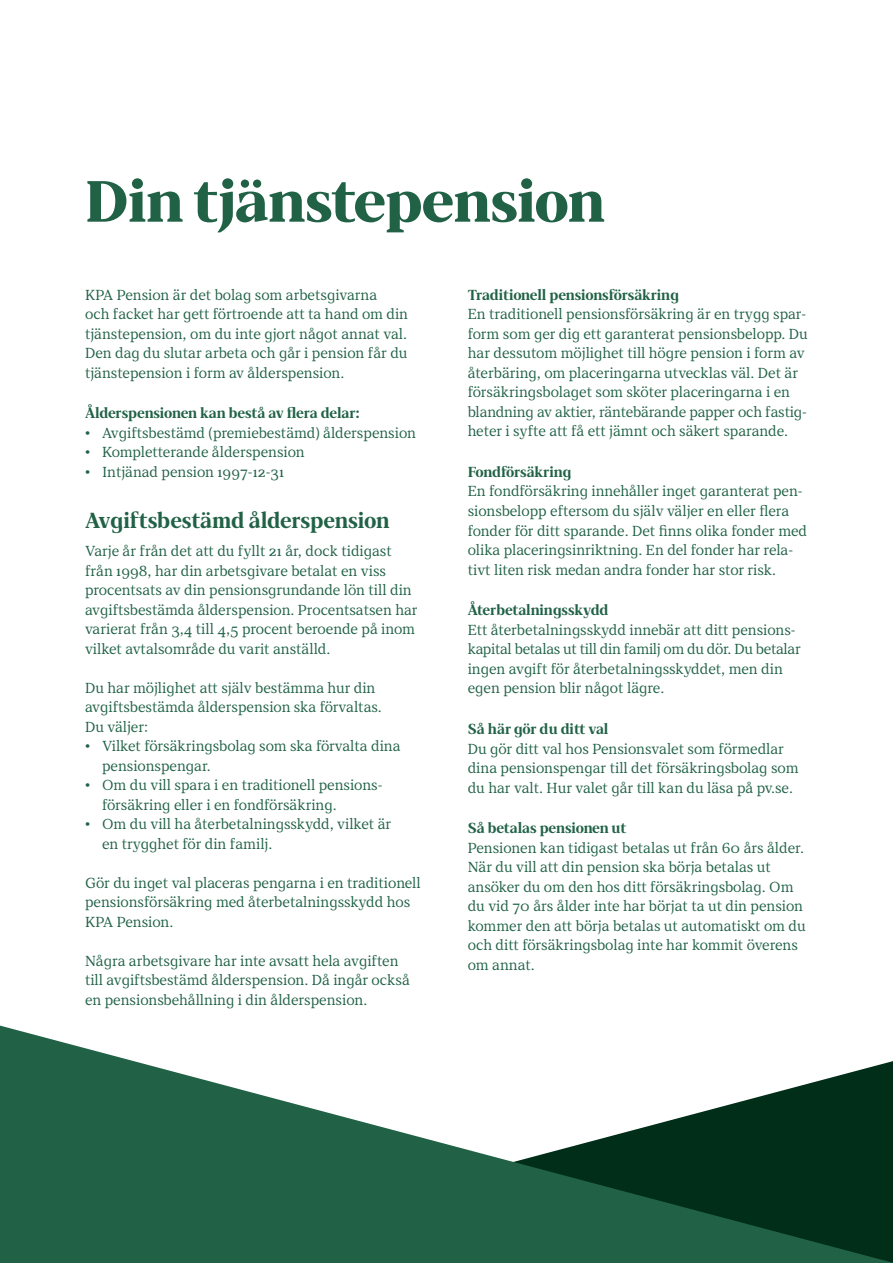
<style>
.page{position:relative;width:893px;height:1263px;background:#fff}
.page>*{position:absolute;margin:0;border:0;box-sizing:border-box;transform-origin:0 0}
.Rubrik_1_40_44_Display_Black{font:900 60px "KPA Display";color:#216247}
.Rubrik_3_15_17_BOLD{font:700 22.5px "KPA";color:#216247}
.Brödtext_1_10_13__primär{font:15px/19.5px "KPA";color:#216247}
.Brödtext_1_nytt_stycke_10_13__primär{font:15px/19.5px "KPA";color:#216247}
.Rubrik_5_10_13__Bold__M_2{font:700 15px "KPA";color:#216247}
</style>
<div class="page">
<svg style="left:0;top:1025px;width:893px;height:238px;fill:#216247"></svg>
<p class="Rubrik_1_40_44_Display_Black" style="left:85px;top:166px;width:521px">Din tjänstepension</p>
<p class="Brödtext_1_nytt_stycke_10_13__primär" style="left:85px;top:285px;width:325px">KPA Pension är det bolag som arbetsgivarna<br>och facket har gett förtroende att ta hand om din tjänstepension, om du inte gjort något annat val.<br>Den dag du slutar arbeta och går i pension får du tjänstepension i form av ålderspension.</p>
<p class="Rubrik_5_10_13__Bold__M_2" style="left:85px;top:405px;width:276px">Ålderspensionen kan bestå av flera delar:</p>
<p class="Brödtext_1_10_13__primär" style="left:85px;top:423px;width:332px">• Avgiftsbestämd (premiebestämd) ålderspension</p>
<p class="Brödtext_1_10_13__primär" style="left:85px;top:442px;width:221px">• Kompletterande ålderspension</p>
<p class="Brödtext_1_10_13__primär" style="left:85px;top:462px;width:201px">• Intjänad pension 1997-12-31</p>
<p class="Rubrik_3_15_17_BOLD" style="left:85px;top:507px;width:306px">Avgiftsbestämd ålderspension</p>
<p class="Brödtext_1_10_13__primär" style="left:85px;top:541px;width:334px">Varje år från det att du fyllt 21 år, dock tidigast från 1998, har din arbetsgivare betalat en viss procentsats av din pensionsgrundande lön till din avgiftsbestämda ålderspension. Procentsatsen har varierat från 3,4 till 4,5 procent beroende på inom vilket avtalsområde du varit anställd.</p>
<p class="Brödtext_1_nytt_stycke_10_13__primär" style="left:85px;top:677px;width:298px">Du har möjlighet att själv bestämma hur din avgiftsbestämda ålderspension ska förvaltas.<br>Du väljer:</p>
<p class="Brödtext_1_10_13__primär" style="left:102px;top:736px;width:300px;text-indent:-17px">• Vilket försäkringsbolag som ska förvalta dina pensionspengar.</p>
<p class="Brödtext_1_10_13__primär" style="left:102px;top:775px;width:282px;text-indent:-17px">• Om du vill spara i en traditionell pensions&shy;försäkring eller i en fondförsäkring.</p>
<p class="Brödtext_1_10_13__primär" style="left:102px;top:814px;width:291px;text-indent:-17px">• Om du vill ha återbetalningsskydd, vilket är en trygghet för din familj.</p>
<p class="Brödtext_1_nytt_stycke_10_13__primär" style="left:85px;top:872px;width:337px">Gör du inget val placeras pengarna i en traditionell pensionsförsäkring med återbetalningsskydd hos<br>KPA Pension.</p>
<p class="Brödtext_1_nytt_stycke_10_13__primär" style="left:85px;top:950px;width:326px">Några arbetsgivare har inte avsatt hela avgiften till avgiftsbestämd ålderspension. Då ingår också en pensionsbehållning i din ålderspension.</p>
<p class="Rubrik_5_10_13__Bold__M_2" style="left:468px;top:286px;width:213px">Traditionell pensionsförsäkring</p>
<p class="Brödtext_1_10_13__primär" style="left:468px;top:304px;width:341px">En traditionell pensionsförsäkring är en trygg spar&shy;form som ger dig ett garanterat pensionsbelopp. Du har dessutom möjlighet till högre pension i form av återbäring, om placeringarna utvecklas väl. Det är försäkringsbolaget som sköter placeringarna i en blandning av aktier, räntebärande papper och fastig&shy;heter i syfte att få ett jämnt och säkert sparande.</p>
<p class="Rubrik_5_10_13__Bold__M_2" style="left:468px;top:463px;width:105px">Fondförsäkring</p>
<p class="Brödtext_1_10_13__primär" style="left:468px;top:481px;width:341px">En fondförsäkring innehåller inget garanterat pen&shy;sionsbelopp eftersom du själv väljer en eller flera fonder för ditt sparande. Det finns olika fonder med olika placeringsinriktning. En del fonder har rela&shy;tivt liten risk medan andra fonder har stor risk.</p>
<p class="Rubrik_5_10_13__Bold__M_2" style="left:468px;top:601px;width:142px">Återbetalningsskydd</p>
<p class="Brödtext_1_10_13__primär" style="left:468px;top:620px;width:334px">Ett återbetalningsskydd innebär att ditt pensions&shy;kapital betalas ut till din familj om du dör. Du betalar ingen avgift för återbetalningsskyddet, men din egen pension blir något lägre.</p>
<p class="Rubrik_5_10_13__Bold__M_2" style="left:468px;top:720px;width:142px">Så här gör du ditt val</p>
<p class="Brödtext_1_10_13__primär" style="left:468px;top:738px;width:332px">Du gör ditt val hos Pensionsvalet som förmedlar dina pensionspengar till det försäkringsbolag som du har valt. Hur valet går till kan du läsa på pv.se.</p>
<p class="Rubrik_5_10_13__Bold__M_2" style="left:468px;top:819px;width:160px">Så betalas pensionen ut</p>
<p class="Brödtext_1_10_13__primär" style="left:468px;top:838px;width:339px">Pensionen kan tidigast betalas ut från 60 års ålder.<br>När du vill att din pension ska börja betalas ut ansöker du om den hos ditt försäkringsbolag. Om du vid 70 års ålder inte har börjat ta ut din pension kommer den att börja betalas ut automatiskt om du och ditt försäkringsbolag inte har kommit överens om annat.</p>
</div>
